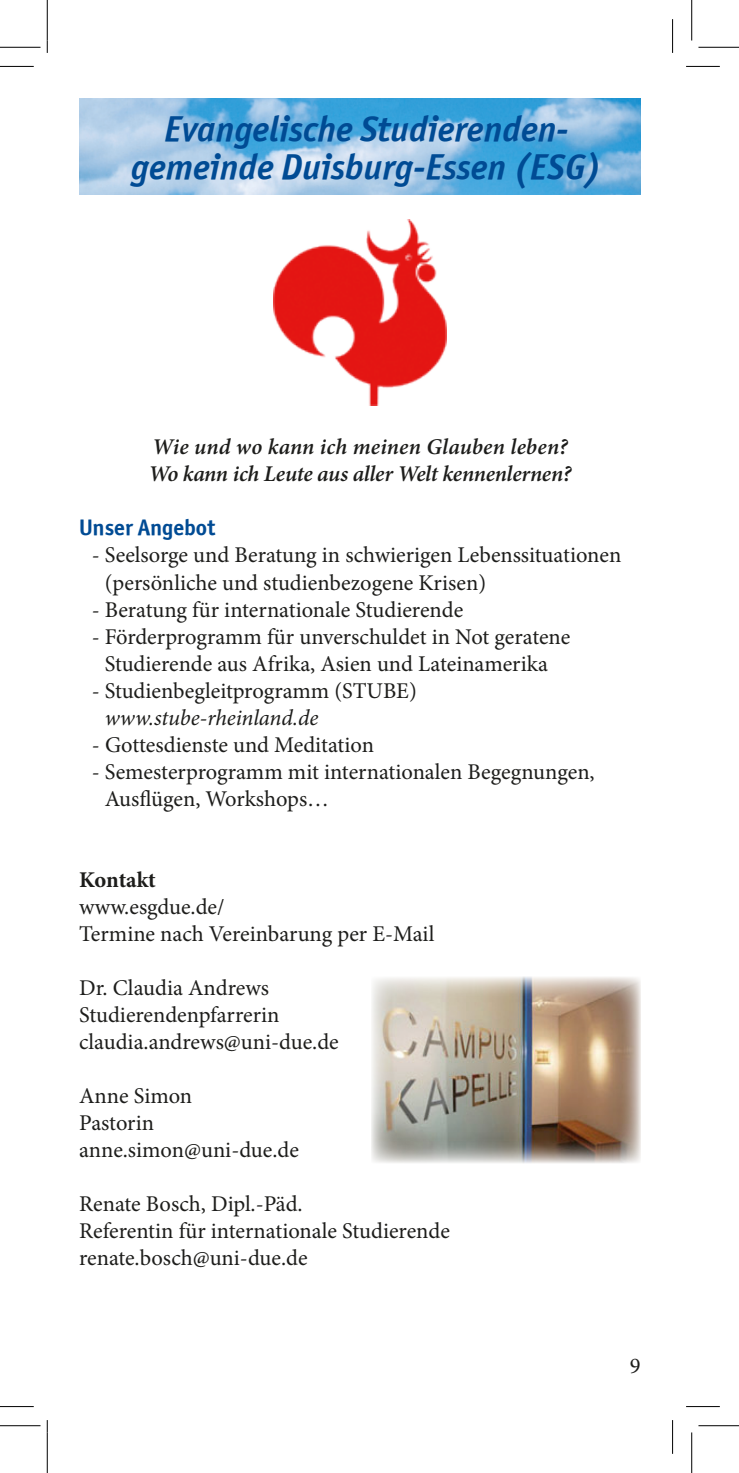
<style>
.page{position:relative;width:739px;height:1473px;background:#fff}
.page>*{position:absolute;margin:0;border:0;box-sizing:border-box;transform-origin:0 0}
.t1{font:36px/38.2px "Officina Sans OSITCTT Bold Ita";color:#004b94;text-align:center}
.t2{font:22.5px/27px "Minion Pro";color:#1d1d1b}
.t3{font:italic 600 22.5px/27px "Minion Pro";letter-spacing:-.005em;color:#1d1d1b}
.t4{font:italic 22.5px "Minion Pro";letter-spacing:-.005em;color:#1d1d1b}
.t5{font:22.5px "Officina Sans OSITCTT Bold";color:#004b94}
.t6{font:700 22.5px "Minion Pro";letter-spacing:-.01em;color:#1d1d1b}
</style>
<div class="page">
<img style="left:79px;top:98px;width:561px;height:96px">
<img style="left:274px;top:219px;width:172px;height:186px">
<img style="left:371px;top:976px;width:269px;height:186px">
<hr style="left:0;top:66px;width:34px;height:1px;background:#000">
<hr style="left:686px;top:66px;width:34px;height:1px;background:#000">
<hr style="left:0;top:1405px;width:34px;height:1px;background:#000">
<hr style="left:686px;top:1405px;width:34px;height:1px;background:#000">
<hr style="left:47px;top:19px;width:1px;height:34px;background:#000">
<hr style="left:47px;top:1419px;width:1px;height:34px;background:#000">
<hr style="left:672px;top:19px;width:1px;height:34px;background:#000">
<hr style="left:672px;top:1419px;width:1px;height:34px;background:#000">
<hr style="left:0;top:47px;width:40px;height:1px;background:#000">
<hr style="left:698px;top:47px;width:41px;height:1px;background:#000">
<hr style="left:0;top:1425px;width:40px;height:1px;background:#000">
<hr style="left:698px;top:1425px;width:41px;height:1px;background:#000">
<hr style="left:47px;top:0;width:1px;height:40px;background:#000">
<hr style="left:47px;top:1432px;width:1px;height:40px;background:#000">
<hr style="left:691px;top:0;width:1px;height:40px;background:#000">
<hr style="left:691px;top:1432px;width:1px;height:40px;background:#000">
<h1 class="t1" style="left:131px;top:109px;width:472px">Evangelische Studierenden&shy;gemeinde Duisburg-Essen (ESG)</h1>
<p class="t3" style="left:148px;top:433px;width:424px">Wie und wo kann ich meinen Glauben leben?<br>Wo kann ich Leute aus aller Welt kennenlernen?</p>
<p class="t5" style="left:79px;top:514px;width:138px">Unser Angebot</p>
<p class="t2" style="left:105px;top:542px;width:518px;text-indent:-13px">- Seelsorge und Beratung in schwierigen Lebenssituationen (persönliche und studienbezogene Krisen)</p>
<p class="t2" style="left:92px;top:596px;width:373px">- Beratung für internationale Studierende</p>
<p class="t2" style="left:92px;top:623px;width:480px;text-align:center">- Förderprogramm für unverschuldet in Not geratene<br>Studierende aus Afrika, Asien und Lateinamerika</p>
<p class="t2" style="left:92px;top:677px;width:326px">- Studienbegleitprogramm (STUBE)</p>
<p class="t4" style="left:105px;top:702px;width:215px">www.stube-rheinland.de</p>
<p class="t2" style="left:92px;top:731px;width:284px">- Gottesdienste und Meditation</p>
<p class="t2" style="left:105px;top:758px;width:491px;text-indent:-13px">- Semesterprogramm mit internationalen Begegnungen,<br>Ausflügen, Workshops…</p>
<p class="t6" style="left:79px;top:863px;width:78px">Kontakt</p>
<p class="t2" style="left:79px;top:893px;width:357px">www.esgdue.de/<br>Termine nach Vereinbarung per E-Mail</p>
<p class="t2" style="left:79px;top:974px;width:261px">Dr. Claudia Andrews<br>Studierendenpfarrerin claudia.andrews@uni-due.de</p>
<p class="t2" style="left:79px;top:1082px;width:221px">Anne Simon<br>Pastorin anne.simon@uni-due.de</p>
<p class="t2" style="left:79px;top:1190px;width:372px">Renate Bosch, Dipl.-Päd.<br>Referentin für internationale Studierende renate.bosch@uni-due.de</p>
<p class="t2" style="left:630px;top:1352px;width:12px">9</p>
</div>
